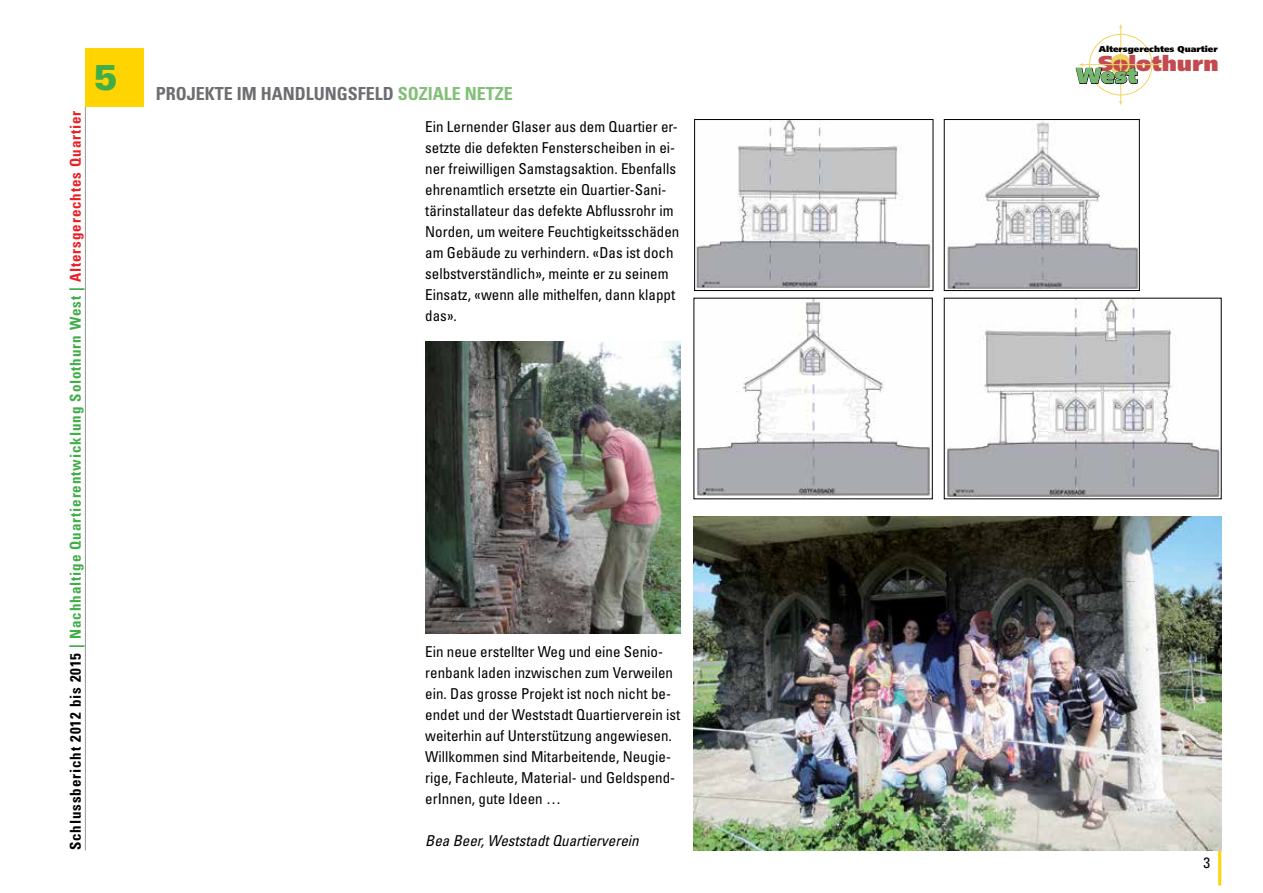
<style>
.page{position:relative;width:1263px;height:893px;background:#fff}
.page>*{position:absolute;margin:0;border:0;box-sizing:border-box;transform-origin:0 0}
.t1{font:900 21.45px "Frutiger";color:#c34b50}
.t2{font:900 21.45px "Frutiger";color:#75b76e}
.t3{font:700 condensed 18px "Univers";color:#6d6e71}
.t4{font:condensed 15px/21px "Univers";color:#000}
.t5{font:700 condensed 15px "Univers";letter-spacing:.06em;color:#41ad49}
.t6{font:italic condensed 15px "Univers";color:#000}
.t7{font:900 8.4px "Frutiger";color:#000}
.s1{color:#000}
.s2{color:#ed1d24}
.s3{color:#82c078}
</style>
<div class="page">
<hr style="left:85px;top:106px;width:1px;height:744px;background:#939598">
<hr style="left:1120px;top:27px;width:1px;height:75px;background:#efd561">
<svg style="left:1075px;top:24px;width:88px;height:71px"></svg>
<hr style="left:1218px;top:850px;width:3px;height:35px;background:#ffd400">
<img style="left:425px;top:341px;width:255px;height:292px">
<img style="left:694px;top:516px;width:527px;height:334px">
<img style="left:696px;top:121px;width:235px;height:168px">
<div style="left:694px;top:119px;width:239px;height:172px;border:1px solid #000"></div>
<img style="left:696px;top:300px;width:235px;height:197px">
<img style="left:947px;top:300px;width:272px;height:197px">
<img style="left:947px;top:121px;width:191px;height:168px">
<div style="left:944px;top:119px;width:196px;height:172px;border:1px solid #000"></div>
<div style="left:85px;top:48px;width:58px;height:58px;background:#ffd400"></div>
<p class="t5" style="left:66px;top:850px;width:741px;rotate:-90deg"><span class="s1">Schlussbericht 2012 bis 2015</span> | Nachhaltige Quartierentwicklung Solothurn West | <span class="s2">Altersgerechtes Quartier</span></p>
<p class="t3" style="left:94px;top:83px;width:421px"><sup>5</sup> PROJEKTE IM HANDLUNGSFELD <span class="s3">SOZIALE NETZE</span></p>
<p class="t4" style="left:425px;top:115px;width:256px">Ein Lernender Glaser aus dem Quartier er&shy;setzte die defekten Fensterscheiben in ei&shy;ner freiwilligen Samstagsaktion. Ebenfalls ehrenamtlich ersetzte ein Quartier-Sani&shy;tärinstallateur das defekte Abflussrohr im Norden, um weitere Feuchtigkeitsschäden am Gebäude zu verhindern. «Das ist doch selbstverständlich», meinte er zu seinem Einsatz, «wenn alle mithelfen, dann klappt das».</p>
<p class="t4" style="left:425px;top:640px;width:257px">Ein neue erstellter Weg und eine Senio&shy;renbank laden inzwischen zum Verweilen ein. Das grosse Projekt ist noch nicht be&shy;endet und der Weststadt Quartierverein ist weiterhin auf Unterstützung angewiesen.<br>Willkommen sind Mitarbeitende, Neugie&shy;rige, Fachleute, Material- und Geldspend&shy;erInnen, gute Ideen …</p>
<p class="t6" style="left:425px;top:831px;width:215px">Bea Beer, Weststadt Quartierverein</p>
<p class="t7" style="left:1099px;top:44px;width:120px">Altersgerechtes Quartier</p>
<h1 class="t1" style="left:1098px;top:51px;width:122px">Solothurn</h1>
<h1 class="t2" style="left:1076px;top:63px;width:62px">West</h1>
<p class="t4" style="left:1203px;top:852px;width:8px">3</p>
</div>
